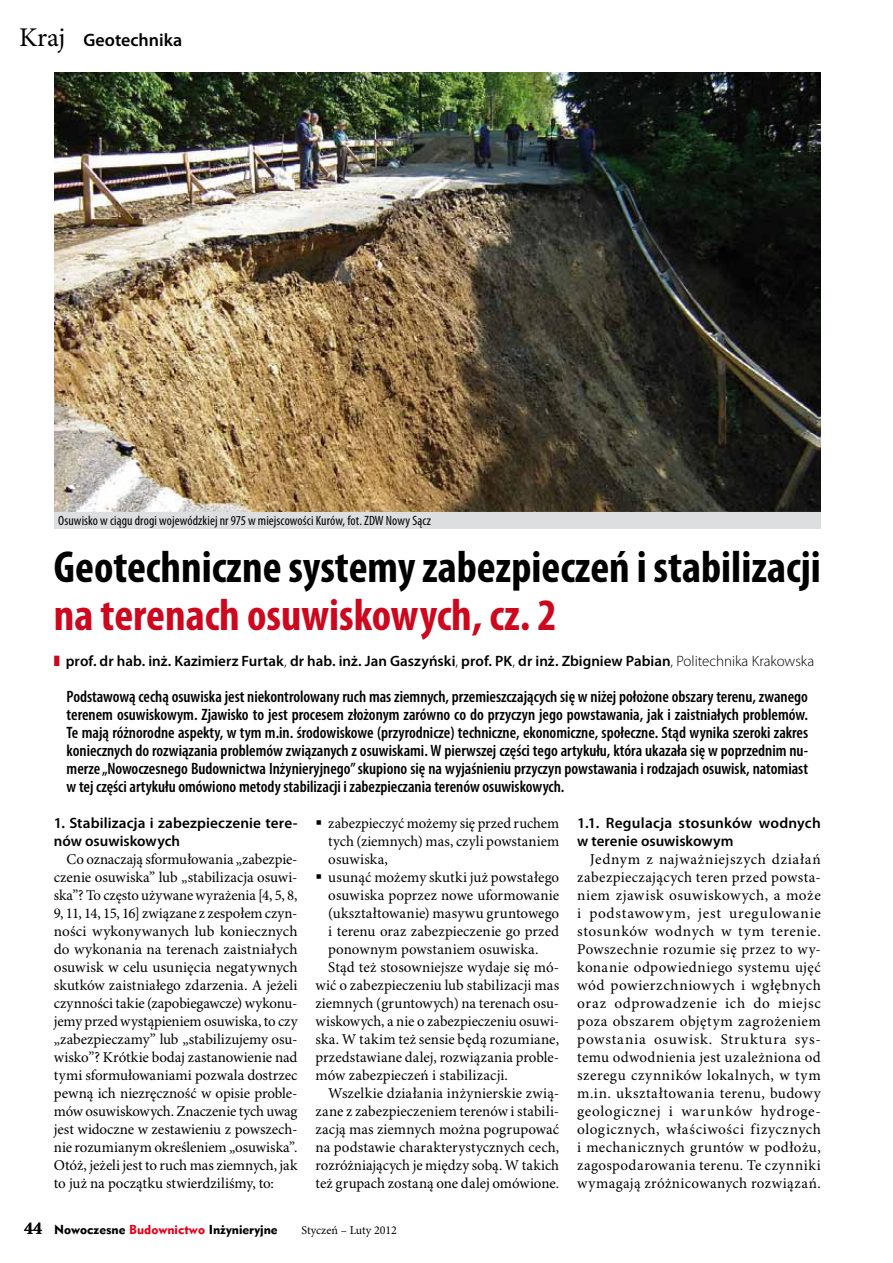
<style>
.page{position:relative;width:893px;height:1263px;background:#fff}
.page>*{position:absolute;margin:0;border:0;box-sizing:border-box;transform-origin:0 0}
.t1{font:700 condensed 45px "Myriad Pro";color:#000}
.t2{font:700 condensed 45px "Myriad Pro";color:#cd071e}
.t3{font:600 18px "Myriad Pro";color:#000}
.t4{font:700 18px "Minion Pro";color:#000}
.t5{font:600 condensed 16.5px/18px "Myriad Pro";color:#000;text-align:justify}
.t6{font:15px/18px "Minion Pro";letter-spacing:.005em;color:#000;text-align:justify}
.t7{font:600 15px/18px "Myriad Pro";letter-spacing:.005em;color:#000}
.t8{font:condensed 13.5px "Myriad Pro";letter-spacing:.005em;color:#000}
.t9{font:12px "Geometr 415 Blk PL";color:#000}
.t10{font:12px "Minion Pro";color:#000}
.s1{font-family:"Minion Pro";font-weight:400;font-size:27px}
.s2{color:#cd071e}
.s3{font-weight:300}
.s4{color:#e2001a}
</style>
<div class="page">
<img style="left:54px;top:72px;width:767px;height:440px">
<div style="left:54px;top:514px;width:767px;height:15px;background:#dddedf"></div>
<div style="left:54px;top:512px;width:767px;height:15px;background:#dddedf"></div>
<p class="t3" style="left:19px;top:30px;width:165px"><span class="s1">Kraj</span> Geotechnika</p>
<p class="t8" style="left:58px;top:513px;width:374px">Osuwisko w ciągu drogi wojewódzkiej nr 975 w miejscowości Kurów, fot. ZDW Nowy Sącz</p>
<h1 class="t1" style="left:54px;top:542px;width:768px">Geotechniczne systemy zabezpieczeń i stabilizacji</h1>
<h1 class="t2" style="left:54px;top:590px;width:504px">na terenach osuwiskowych, cz. 2</h1>
<p class="t7" style="left:54px;top:652px;width:762px"><span class="s2">❚</span> prof. dr hab. inż. Kazimierz Furtak<span class="s3">,</span> dr hab. inż. Jan Gaszyński<span class="s3">,</span> prof. PK<span class="s3">,</span> dr inż. Zbigniew Pabian<span class="s3">, Politechnika Krakowska</span></p>
<p class="t5" style="left:67px;top:688px;width:743px">Podstawową cechą osuwiska jest niekontrolowany ruch mas ziemnych, przemieszczających się w niżej położone obszary terenu, zwanego terenem osuwiskowym. Zjawisko to jest procesem złożonym zarówno co do przyczyn jego powstawania, jak i zaistniałych problemów.<br>Te mają różnorodne aspekty, w tym m.in. środowiskowe (przyrodnicze) techniczne, ekonomiczne, społeczne. Stąd wynika szeroki zakres koniecznych do rozwiązania problemów związanych z osuwiskami. W pierwszej części tego artykułu, która ukazała się w poprzednim nu&shy;merze „Nowoczesnego Budownictwa Inżynieryjnego” skupiono się na wyjaśnieniu przyczyn powstawania i rodzajach osuwisk, natomiast w tej części artykułu omówiono metody stabilizacji i zabezpieczania terenów osuwiskowych.</p>
<p class="t7" style="left:54px;top:814px;width:245px">1. Stabilizacja i zabezpieczenie tere&shy;nów osuwiskowych</p>
<p class="t6" style="left:54px;top:851px;width:245px;text-indent:13px">Co oznaczają sformułowania „zabezpie&shy;czenie osuwiska” lub „stabilizacja osuwi&shy;ska”?To często używanewyrażenia [4, 5, 8, 9, 11, 14, 15, 16] związane z zespołem czyn&shy;ności wykonywanych lub koniecznych do wykonania na terenach zaistniałych osuwisk w celu usunięcia negatywnych skutków zaistniałego zdarzenia. A jeżeli czynności takie (zapobiegawcze) wykonu&shy;jemy przed wystąpieniem osuwiska, to czy „zabezpieczamy” lub „stabilizujemy osu&shy;wisko”? Krótkie bodaj zastanowienie nad tymi sformułowaniami pozwala dostrzec pewną ich niezręczność w opisie proble&shy;mów osuwiskowych. Znaczenie tych uwag jest widoczne w zestawieniu z powszech&shy;nie rozumianym określeniem „osuwiska”.<br>Otóż, jeżeli jest to ruch mas ziemnych, jak to już na początku stwierdziliśmy, to:</p>
<p class="t6" style="left:328px;top:815px;width:232px">zabezpieczyć możemy się przed ruchem</p>
<p class="t6" style="left:328px;top:833px;width:232px">tych (ziemnych) mas, czyli powstaniem</p>
<p class="t6" style="left:328px;top:851px;width:61px">osuwiska,</p>
<p class="t6" style="left:328px;top:869px;width:232px">usunąć możemy skutki już powstałego</p>
<p class="t6" style="left:328px;top:887px;width:232px">osuwiska poprzez nowe uformowanie</p>
<p class="t6" style="left:328px;top:905px;width:232px">(ukształtowanie) masywu gruntowego</p>
<p class="t6" style="left:328px;top:923px;width:232px">i terenu oraz zabezpieczenie go przed</p>
<p class="t6" style="left:328px;top:941px;width:212px">ponownym powstaniem osuwiska.</p>
<p class="t6" style="left:328px;top:959px;width:232px">Stąd też stosowniejsze wydaje się mó-</p>
<p class="t6" style="left:316px;top:977px;width:245px">wić o zabezpieczeniu lub stabilizacji mas</p>
<p class="t6" style="left:316px;top:995px;width:245px">ziemnych (gruntowych) na terenach osu-</p>
<p class="t6" style="left:316px;top:1013px;width:245px">wiskowych, a nie o zabezpieczeniu osuwi-</p>
<p class="t6" style="left:316px;top:1031px;width:245px">ska. W takim też sensie będą rozumiane,</p>
<p class="t6" style="left:316px;top:1049px;width:245px">przedstawiane dalej, rozwiązania proble-</p>
<p class="t6" style="left:316px;top:1067px;width:194px">mów zabezpieczeń i stabilizacji.</p>
<p class="t6" style="left:328px;top:1085px;width:232px">Wszelkie działania inżynierskie zwią-</p>
<p class="t6" style="left:316px;top:1103px;width:245px">zane z zabezpieczeniem terenów i stabili-</p>
<p class="t6" style="left:316px;top:1121px;width:245px">zacją mas ziemnych można pogrupować</p>
<p class="t6" style="left:316px;top:1139px;width:245px">na podstawie charakterystycznych cech,</p>
<p class="t6" style="left:316px;top:1157px;width:245px">rozróżniających je między sobą. W takich</p>
<p class="t6" style="left:316px;top:1175px;width:245px">też grupach zostaną one dalej omówione.</p>
<p class="t4" style="left:24px;top:1218px;width:19px">44</p>
<p class="t9" style="left:54px;top:1221px;width:225px">Nowoczesne <span class="s4">Budownictwo</span> Inżynieryjne</p>
<p class="t10" style="left:302px;top:1223px;width:97px">Styczeń – Luty 2012</p>
<p class="t7" style="left:577px;top:814px;width:245px">1.1. Regulacja stosunków wodnych w terenie osuwiskowym</p>
<p class="t6" style="left:577px;top:851px;width:245px;text-indent:13px">Jednym z najważniejszych działań zabezpieczających teren przed powsta&shy;niem zjawisk osuwiskowych, a może i podstawowym, jest uregulowanie stosunków wodnych w tym terenie.<br>Powszechnie rozumie się przez to wy&shy;konanie odpowiedniego systemu ujęć wód powierzchniowych i wgłębnych oraz odprowadzenie ich do miejsc poza obszarem objętym zagrożeniem powstania osuwisk. Struktura sys&shy;temu odwodnienia jest uzależniona od szeregu czynników lokalnych, w tym m.in. ukształtowania terenu, budowy geologicznej i warunków hydroge&shy;ologicznych, właściwości fizycznych i mechanicznych gruntów w podłożu, zagospodarowania terenu. Te czynniki wymagają zróżnicowanych rozwiązań.</p>
</div>
